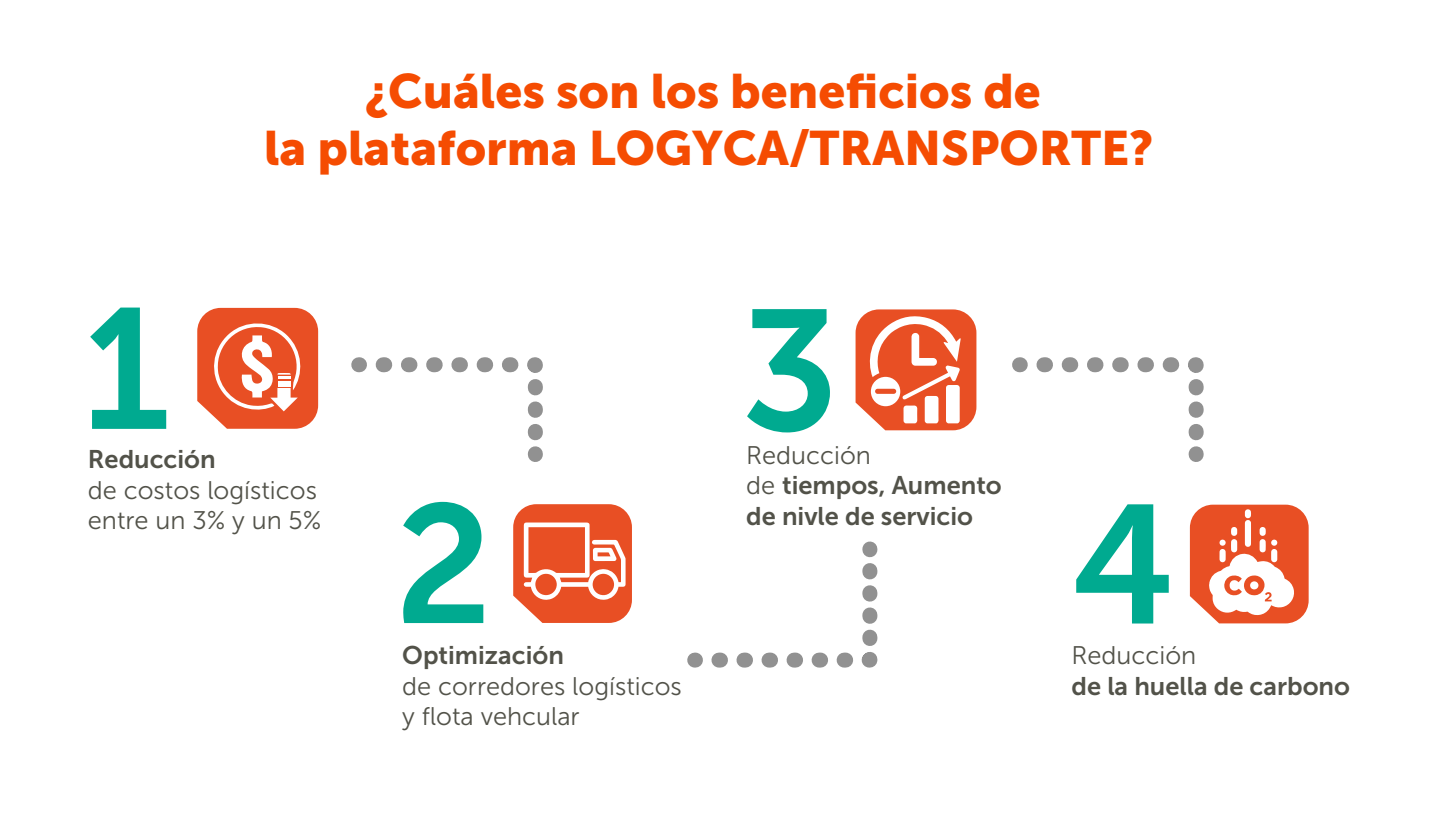
<style>
.page{position:relative;width:1440px;height:840px;background:#fff}
.page>*{position:absolute;margin:0;border:0;box-sizing:border-box;transform-origin:0 0}
.t1{font:170.85px "Museo Sans 700";color:#00aa90}
.t2{font:167.85px "Museo Sans 700";color:#00aa90}
.t3{font:48px/57.6px "Museo Sans 900";color:#f54c02;text-align:center}
.t4{font:25.5px/30.6px "Museo Sans 300";color:#525249}
.t5{font:25.5px/30.6px "Museo Sans 700";color:#525249}
.s1{font-family:"Museo Sans 300"}
</style>
<div class="page">
<svg style="left:197px;top:308px;width:121px;height:121px"></svg>
<svg style="left:513px;top:504px;width:119px;height:119px"></svg>
<svg style="left:856px;top:309px;width:120px;height:121px"></svg>
<svg style="left:1190px;top:505px;width:119px;height:118px"></svg>
<div style="left:1250px;top:581px;width:8px;height:8px;background:#fff;border-radius:50%"></div>
<svg style="left:359px;top:357px;width:1px;height:15px"></svg>
<svg style="left:383px;top:357px;width:160px;height:24px"></svg>
<svg style="left:528px;top:387px;width:15px;height:54px"></svg>
<svg style="left:528px;top:454px;width:15px;height:1px"></svg>
<svg style="left:1020px;top:357px;width:1px;height:15px"></svg>
<svg style="left:1044px;top:357px;width:160px;height:24px"></svg>
<svg style="left:1189px;top:387px;width:15px;height:54px"></svg>
<svg style="left:1189px;top:454px;width:15px;height:1px"></svg>
<svg style="left:862px;top:549px;width:15px;height:1px"></svg>
<svg style="left:861px;top:571px;width:17px;height:97px"></svg>
<svg style="left:711px;top:653px;width:135px;height:15px"></svg>
<svg style="left:695px;top:653px;width:1px;height:15px"></svg>
<h1 class="t1" style="left:83px;top:275px;width:89px">1</h1>
<h3 class="t3" style="left:264px;top:62px;width:891px">¿Cuáles son los beneficios de<br>la plataforma LOGYCA/TRANSPORTE?</h3>
<h1 class="t1" style="left:741px;top:276px;width:100px">3</h1>
<p class="t5" style="left:88px;top:444px;width:129px">Reducción</p>
<p class="t4" style="left:88px;top:475px;width:235px">de costos logísticos entre un 3% y un 5%</p>
<h2 class="t2" style="left:395px;top:472px;width:99px">2</h2>
<p class="t5" style="left:402px;top:640px;width:163px">Optimización</p>
<p class="t4" style="left:402px;top:671px;width:281px">de corredores logísticos y flota vehcular</p>
<p class="t4" style="left:746px;top:440px;width:126px">Reducción</p>
<p class="t5" style="left:746px;top:470px;width:257px"><span class="s1">de</span> tiempos, Aumento de nivle de servicio</p>
<h2 class="t2" style="left:1072px;top:472px;width:106px">4</h2>
<p class="t4" style="left:1072px;top:640px;width:126px">Reducción</p>
<p class="t5" style="left:1072px;top:671px;width:280px">de la huella de carbono</p>
</div>
